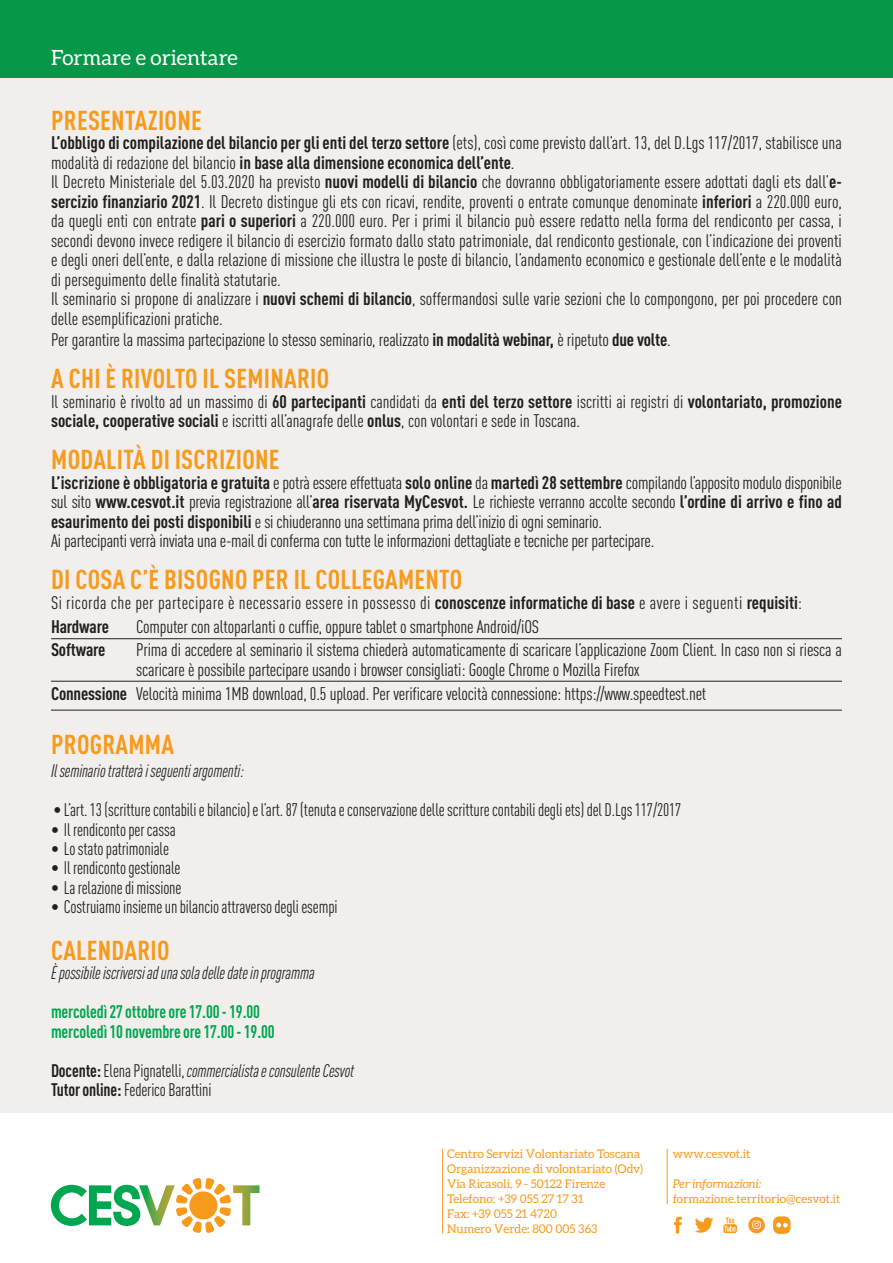
<style>
.page{position:relative;width:893px;height:1263px;background:#fff}
.page>*{position:absolute;margin:0;border:0;box-sizing:border-box;transform-origin:0 0}
.t1{font:700 condensed 27px "DIN Pro";letter-spacing:.01em;color:#f89a1c}
.t2{font:21px "Aleo";color:#fff}
.t3{font:condensed 18px/19.6px "DIN Pro";letter-spacing:-.005em;color:#231f20}
.t4{font:condensed 18px/19.5px "DIN Pro";letter-spacing:-.005em;color:#231f20;scale:.95 1}
.t5{font:condensed 18px/23.7px "DIN Pro";letter-spacing:.02em;color:#231f20}
.t6{font:italic condensed 18px "DIN Pro";letter-spacing:-.005em;color:#231f20;scale:.95 1}
.t7{font:700 condensed 18px/19.5px "DIN Pro";letter-spacing:-.005em;color:#00a750;scale:.95 1}
.t8{font:700 condensed 18px "DIN Pro";letter-spacing:-.01em;color:#231f20}
.t9{font:12px/15px "Aleo";color:#f89a1c}
.t10{font:italic 12px "Aleo";color:#f89a1c}
.s1{font-weight:700}
.s2{font-style:italic}
</style>
<div class="page">
<div style="left:0;top:60px;width:892px;height:1052px;background:#f1eeeb"></div>
<div style="left:0;top:0;width:893px;height:77px;background:#069748"></div>
<svg style="left:51px;top:1178px;width:208px;height:55px"></svg>
<hr style="left:667px;top:1149px;width:1px;height:55px;background:#f89a1c">
<hr style="left:442px;top:1149px;width:1px;height:84px;background:#f89a1c">
<svg style="left:674px;top:1217px;width:8px;height:16px"></svg>
<svg style="left:695px;top:1217px;width:18px;height:16px"></svg>
<svg style="left:723px;top:1217px;width:14px;height:16px"></svg>
<svg style="left:748px;top:1217px;width:17px;height:16px"></svg>
<div style="left:774px;top:1217px;width:16px;height:16px;background:#f89a1c;border-radius:5px"></div>
<div style="left:774px;top:1217px;width:16px;height:16px;border:1px solid #f89a1c;border-radius:5px"></div>
<svg style="left:776px;top:1223px;width:12px;height:4px"></svg>
<hr style="left:51px;top:638px;width:791px;height:1px;background:#231f20">
<hr style="left:51px;top:681px;width:791px;height:1px;background:#231f20">
<hr style="left:51px;top:710px;width:791px;height:1px;background:#231f20">
<p class="t2" style="left:51px;top:46px;width:188px">Formare e orientare</p>
<h1 class="t1" style="left:51px;top:100px;width:152px">PRESENTAZIONE</h1>
<p class="t3" style="left:51px;top:132px;width:792px"><span class="s1">L’obbligo di compilazione del bilancio per gli enti del terzo settore</span> (ets), così come previsto dall’art. 13, del D.Lgs 117/2017, stabilisce una modalità di redazione del bilancio <span class="s1">in base alla dimensione economica dell’ente</span>.<br>Il Decreto Ministeriale del 5.03.2020 ha previsto <span class="s1">nuovi modelli di bilancio</span> che dovranno obbligatoriamente essere adottati dagli ets dall’<span class="s1">e&shy;sercizio finanziario 2021</span>. Il Decreto distingue gli ets con ricavi, rendite, proventi o entrate comunque denominate <span class="s1">inferiori</span> a 220.000 euro, da quegli enti con entrate <span class="s1">pari o superiori</span> a 220.000 euro. Per i primi il bilancio può essere redatto nella forma del rendiconto per cassa, i secondi devono invece redigere il bilancio di esercizio formato dallo stato patrimoniale, dal rendiconto gestionale, con l’indicazione dei proventi e degli oneri dell’ente, e dalla relazione di missione che illustra le poste di bilancio, l’andamento economico e gestionale dell’ente e le modalità di perseguimento delle finalità statutarie.<br>Il seminario si propone di analizzare i <span class="s1">nuovi schemi di bilancio</span>, soffermandosi sulle varie sezioni che lo compongono, per poi procedere con delle esemplificazioni pratiche.<br>Per garantire la massima partecipazione lo stesso seminario, realizzato <span class="s1">in modalità webinar,</span> è ripetuto <span class="s1">due volte</span>.</p>
<h1 class="t1" style="left:51px;top:358px;width:279px">A CHI È RIVOLTO IL SEMINARIO</h1>
<p class="t3" style="left:51px;top:390px;width:792px">Il seminario è rivolto ad un massimo di <span class="s1">60 partecipanti</span> candidati da <span class="s1">enti del terzo settore</span> iscritti ai registri di <span class="s1">volontariato, promozione sociale, cooperative sociali</span> e iscritti all’anagrafe delle <span class="s1">onlus</span>, con volontari e sede in Toscana.</p>
<h1 class="t1" style="left:51px;top:439px;width:230px">MODALITÀ DI ISCRIZIONE</h1>
<p class="t3" style="left:51px;top:471px;width:792px"><span class="s1">L’iscrizione è obbligatoria e gratuita</span> e potrà essere effettuata <span class="s1">solo online</span> da <span class="s1">martedì 28 settembre</span> compilando l’apposito modulo disponibile sul sito <span class="s1">www.cesvot.it</span> previa registrazione all’<span class="s1">area riservata MyCesvot.</span> Le richieste verranno accolte secondo <span class="s1">l’ordine di arrivo e fino ad esaurimento dei posti disponibili</span> e si chiuderanno una settimana prima dell’inizio di ogni seminario.<br>Ai partecipanti verrà inviata una e-mail di conferma con tutte le informazioni dettagliate e tecniche per partecipare.</p>
<h1 class="t1" style="left:51px;top:559px;width:412px">DI COSA C’È BISOGNO PER IL COLLEGAMENTO</h1>
<p class="t5" style="left:51px;top:589px;width:753px">Si ricorda che per partecipare è necessario essere in possesso di <span class="s1">conoscenze informatiche di base</span> e avere i seguenti <span class="s1">requisiti</span>:<br><span class="s1">Hardware</span></p>
<p class="t3" style="left:136px;top:615px;width:405px">Computer con altoparlanti o cuffie, oppure tablet o smartphone Android/iOS</p>
<p class="t8" style="left:51px;top:636px;width:56px">Software</p>
<p class="t3" style="left:136px;top:639px;width:707px">Prima di accedere al seminario il sistema chiederà automaticamente di scaricare l’applicazione Zoom Client. In caso non si riesca a scaricare è possibile partecipare usando i browser consigliati: Google Chrome o Mozilla Firefox</p>
<p class="t3" style="left:51px;top:682px;width:657px"><span class="s1">Connessione</span> Velocità minima 1MB download, 0.5 upload. Per verificare velocità connessione: https://www.speedtest.net</p>
<h1 class="t1" style="left:51px;top:724px;width:124px">PROGRAMMA</h1>
<p class="t6" style="left:51px;top:758px;width:205px">Il seminario tratterà i seguenti argomenti:</p>
<p class="t4" style="left:54px;top:798px;width:662px">• L’art. 13 (scritture contabili e bilancio) e l’art. 87 (tenuta e conservazione delle scritture contabili degli ets) del D.Lgs 117/2017</p>
<p class="t4" style="left:51px;top:818px;width:133px">• Il rendiconto per cassa</p>
<p class="t4" style="left:51px;top:837px;width:126px">• Lo stato patrimoniale</p>
<p class="t4" style="left:51px;top:857px;width:138px">• Il rendiconto gestionale</p>
<p class="t4" style="left:51px;top:876px;width:139px">• La relazione di missione</p>
<p class="t4" style="left:51px;top:896px;width:303px">• Costruiamo insieme un bilancio attraverso degli esempi</p>
<h1 class="t1" style="left:51px;top:929px;width:120px">CALENDARIO</h1>
<p class="t6" style="left:51px;top:960px;width:279px">È possibile iscriversi ad una sola delle date in programma</p>
<p class="t7" style="left:51px;top:1000px;width:237px">mercoledì 27 ottobre ore 17.00 - 19.00 mercoledì 10 novembre ore 17.00 - 19.00</p>
<p class="t4" style="left:51px;top:1059px;width:321px"><span class="s1">Docente:</span> Elena Pignatelli, <span class="s2">commercialista e consulente Cesvot<br></span><span class="s1">Tutor online:</span> Federico Barattini</p>
<p class="t9" style="left:447px;top:1146px;width:197px">Centro Servizi Volontariato Toscana<br>Organizzazione di volontariato (Odv)<br>Via Ricasoli, 9 - 50122 Firenze<br>Telefono: +39 055 27 17 31<br>Fax: +39 055 21 4720<br>Numero Verde: 800 005 363</p>
<p class="t9" style="left:673px;top:1146px;width:79px">www.cesvot.it</p>
<p class="t10" style="left:673px;top:1177px;width:91px">Per informazioni:</p>
<p class="t9" style="left:673px;top:1191px;width:169px">formazione.territorio@cesvot.it</p>
</div>
